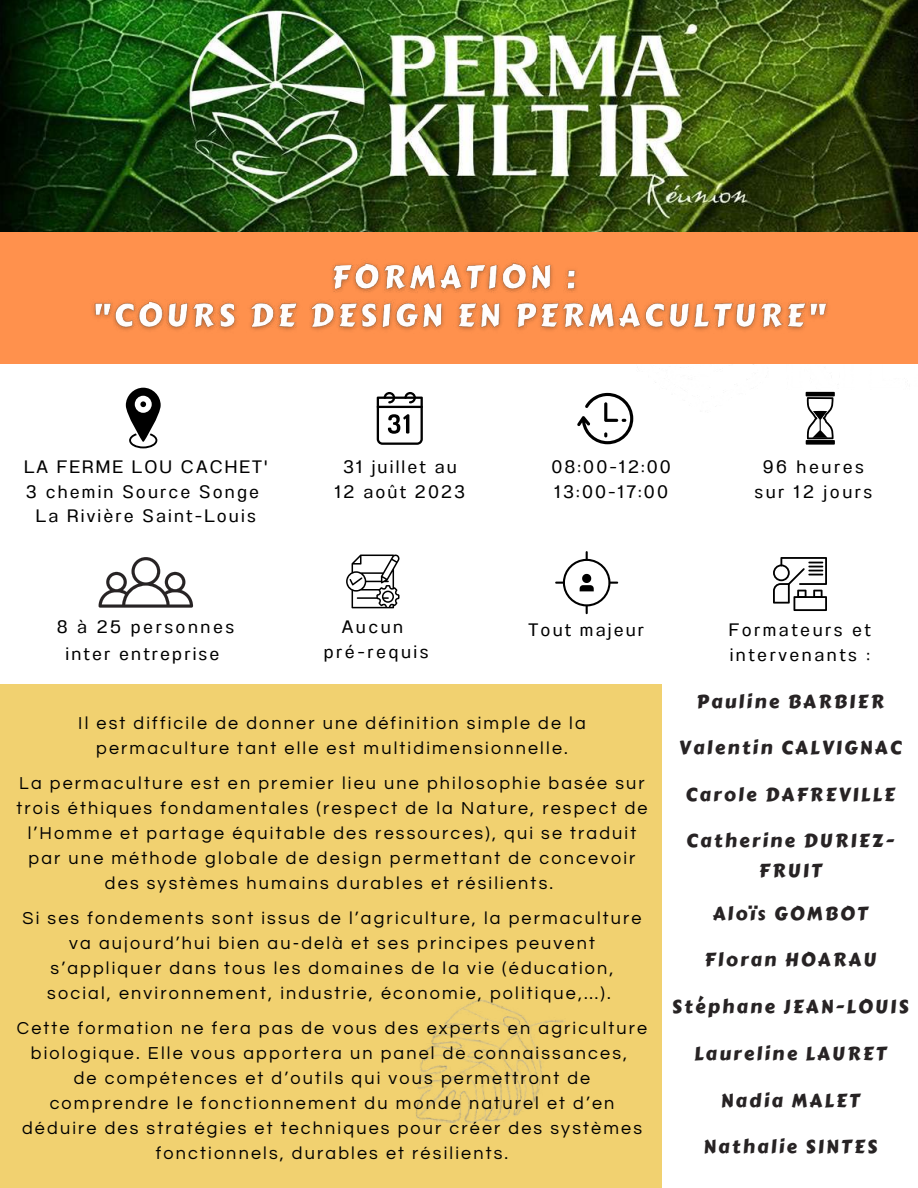
<style>
.page{position:relative;width:918px;height:1188px;background:#fff}
.page>*{position:absolute;margin:0;border:0;box-sizing:border-box;transform-origin:0 0}
.t1{font:18.75px/29.7px "Carter One";letter-spacing:.12em;color:#272324;text-align:center}
.t2{font:18px/25px "Questrial";letter-spacing:.12em;color:#000;text-align:center}
.t3{font:18px/24.8px "Anantason";letter-spacing:.12em;color:#000;text-align:center}
.t4{font:18px/24.8px "Anantason";letter-spacing:.14em;color:#000;text-align:center}
</style>
<div class="page">
<img style="left:0;top:0;width:917px;height:232px">
<img style="left:618px;top:223px;width:300px;height:222px">
<div style="left:0;top:232px;width:918px;height:132px;background:#ff914d"></div>
<div style="left:0;top:685px;width:662px;height:503px;background:#f1d170"></div>
<img style="left:416px;top:999px;width:150px;height:124px">
<svg style="left:577px;top:393px;width:56px;height:51px"></svg>
<svg style="left:99px;top:557px;width:94px;height:51px"></svg>
<svg style="left:126px;top:388px;width:35px;height:60px"></svg>
<svg style="left:377px;top:392px;width:46px;height:53px"></svg>
<svg style="left:806px;top:392px;width:29px;height:53px"></svg>
<svg style="left:555px;top:551px;width:63px;height:63px"></svg>
<svg style="left:346px;top:554px;width:54px;height:54px"></svg>
<svg style="left:773px;top:557px;width:54px;height:54px"></svg>
<img style="left:93px;top:260px;width:735px;height:71px">
<p class="t3" style="left:24px;top:454px;width:245px">LA FERME LOU CACHET'<br>3 chemin Source Songe<br>La Rivière Saint-Louis</p>
<p class="t4" style="left:755px;top:455px;width:119px">96 heures sur 12 jours</p>
<p class="t3" style="left:335px;top:454px;width:132px">31 juillet au<br>12 août 2023</p>
<p class="t3" style="left:551px;top:454px;width:121px;text-align:left">08:00-12:00<br>13:00-17:00</p>
<p class="t4" style="left:57px;top:615px;width:179px">8 à 25 personnes</p>
<p class="t3" style="left:66px;top:641px;width:155px">inter entreprise</p>
<p class="t3" style="left:342px;top:615px;width:63px">Aucun</p>
<p class="t3" style="left:529px;top:617px;width:117px">Tout majeur</p>
<p class="t4" style="left:324px;top:639px;width:106px">pré-requis</p>
<p class="t2" style="left:78px;top:711px;width:509px">Il est difficile de donner une définition simple de la permaculture tant elle est multidimensionnelle.</p>
<p class="t2" style="left:16px;top:771px;width:633px">La permaculture est en premier lieu une philosophie basée sur trois éthiques fondamentales (respect de la Nature, respect de l’Homme et partage équitable des ressources), qui se traduit par une méthode globale de design permettant de concevoir des systèmes humains durables et résilients.</p>
<p class="t2" style="left:23px;top:906px;width:621px">Si ses fondements sont issus de l’agriculture, la permaculture va aujourd’hui bien au-delà et ses principes peuvent s’appliquer dans tous les domaines de la vie (éducation, social, environnement, industrie, économie, politique,…).</p>
<p class="t2" style="left:17px;top:1016px;width:632px">Cette formation ne fera pas de vous des experts en agriculture biologique. Elle vous apportera un panel de connaissances,<br>de compétences et d’outils qui vous permettront de comprendre le fonctionnement du monde naturel et d’en déduire des stratégies et techniques pour créer des systèmes fonctionnels, durables et résilients.</p>
<p class="t4" style="left:729px;top:617px;width:144px;text-align:left">Formateurs et intervenants :</p>
<p class="t1" style="left:696px;top:687px;width:189px">Pauline BARBIER</p>
<p class="t1" style="left:679px;top:733px;width:224px">Valentin CALVIGNAC</p>
<p class="t1" style="left:686px;top:780px;width:211px">Carole DAFREVILLE</p>
<p class="t1" style="left:686px;top:826px;width:210px">Catherine DURIEZ-<br>FRUIT</p>
<p class="t1" style="left:713px;top:899px;width:157px">Aloïs GOMBOT</p>
<p class="t1" style="left:705px;top:945px;width:173px">Floran HOARAU</p>
<p class="t1" style="left:672px;top:992px;width:238px">Stéphane JEAN-LOUIS</p>
<p class="t1" style="left:694px;top:1039px;width:194px">Laureline LAURET</p>
<p class="t1" style="left:721px;top:1086px;width:141px">Nadia MALET</p>
<p class="t1" style="left:703px;top:1132px;width:175px">Nathalie SINTES</p>
</div>
